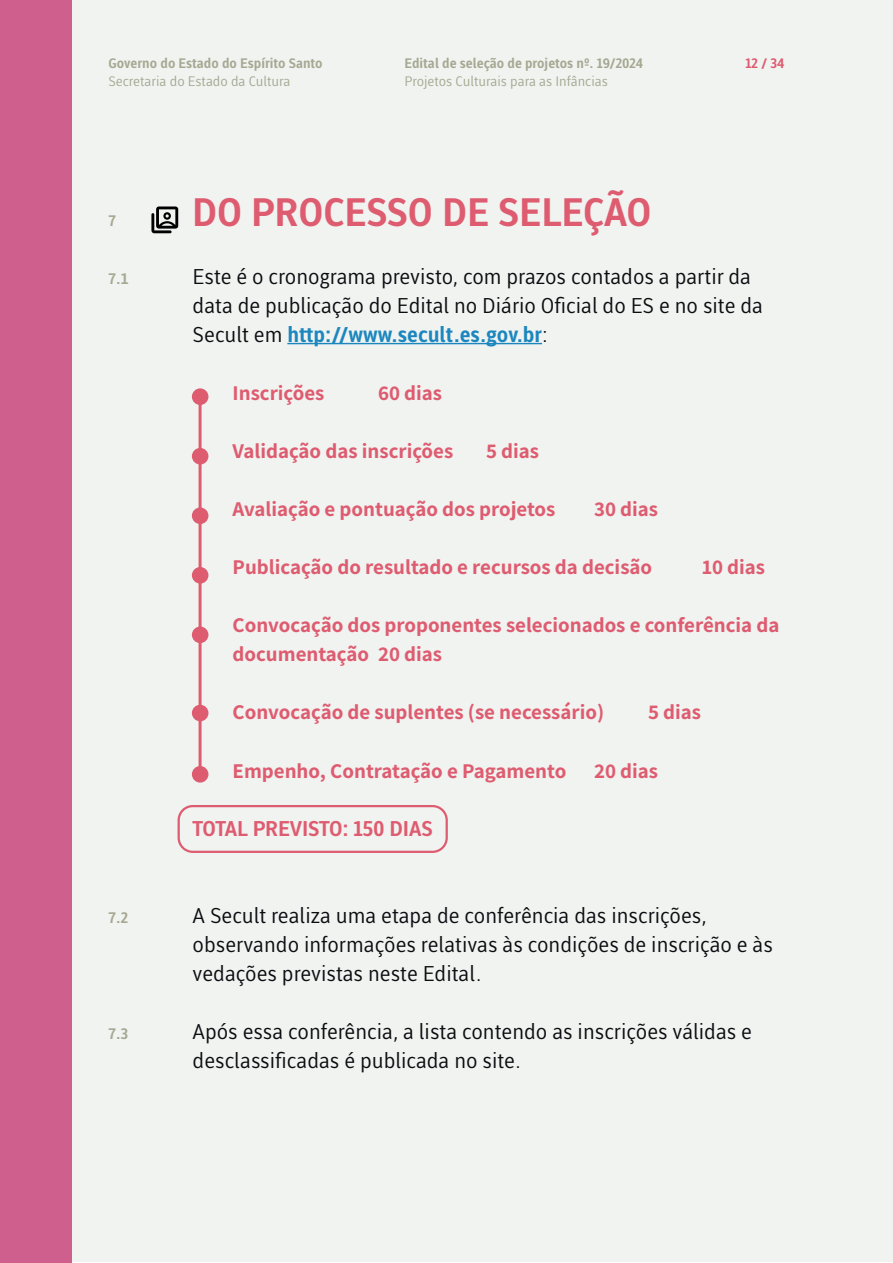
<style>
.page{position:relative;width:893px;height:1263px;background:#fff}
.page>*{position:absolute;margin:0;border:0;box-sizing:border-box;transform-origin:0 0}
.t1{font:39px "Ufes Sans VF Roman";color:#de5c70}
.t2{font:21px/29px "Ufes Sans VF Roman";color:#0b0e11}
.t3{font:700 21px/29px "Assistant";color:#de5c70}
.t4{font:21px "Ufes Sans VF Roman";letter-spacing:-.005em;color:#de5c70}
.t5{font:15px "Ufes Sans VF Roman";color:#a6a892}
.t6{font:13.5px/18px "Ufes Sans VF Roman";color:#a6a892}
.t7{font:13.5px "Ufes Sans VF Roman";color:#de5c70}
.s1{color:#1c87be}
</style>
<div class="page">
<div style="left:1px;top:1px;width:891px;height:1261px;background:#f1f3f1"></div>
<div style="left:0;top:0;width:72px;height:1263px;background:#cf5f8c"></div>
<hr style="left:287px;top:343px;width:255px;height:1px;background:#1c87be">
<hr style="left:199px;top:400px;width:3px;height:377px;background:#de5c70">
<div style="left:178px;top:805px;width:270px;height:48px;border:2px solid #de5c70;border-radius:14px"></div>
<svg style="left:151px;top:206px;width:27px;height:27px"></svg>
<div style="left:192px;top:388px;width:16px;height:17px;background:#de5c70;border-radius:50%"></div>
<div style="left:192px;top:448px;width:16px;height:16px;background:#de5c70;border-radius:50%"></div>
<div style="left:192px;top:507px;width:16px;height:17px;background:#de5c70;border-radius:50%"></div>
<div style="left:192px;top:567px;width:16px;height:17px;background:#de5c70;border-radius:50%"></div>
<div style="left:192px;top:626px;width:16px;height:17px;background:#de5c70;border-radius:50%"></div>
<div style="left:192px;top:705px;width:16px;height:16px;background:#de5c70;border-radius:50%"></div>
<div style="left:192px;top:766px;width:16px;height:17px;background:#de5c70;border-radius:50%"></div>
<p class="t6" style="left:108px;top:54px;width:216px">Governo do Estado do Espírito Santo<br>Secretaria do Estado da Cultura</p>
<p class="t6" style="left:405px;top:54px;width:240px">Edital de seleção de projetos nº. 19/2024<br>Projetos Culturais para as Infâncias</p>
<p class="t7" style="left:745px;top:55px;width:41px">12 / 34</p>
<p class="t5" style="left:108px;top:211px;width:10px">7</p>
<h1 class="t1" style="left:192px;top:188px;width:461px">DO PROCESSO DE SELEÇÃO</h1>
<p class="t5" style="left:108px;top:269px;width:22px">7.1</p>
<p class="t2" style="left:193px;top:262px;width:572px">Este é o cronograma previsto, com prazos contados a partir da data de publicação do Edital no Diário Oficial do ES e no site da<br>Secult em <span class="s1">http://www.secult.es.gov.br</span>:</p>
<p class="t3" style="left:233px;top:377px;width:93px">Inscrições</p>
<p class="t3" style="left:378px;top:377px;width:66px">60 dias</p>
<p class="t3" style="left:233px;top:436px;width:222px">Validação das inscrições</p>
<p class="t3" style="left:486px;top:436px;width:55px">5 dias</p>
<p class="t3" style="left:233px;top:494px;width:324px">Avaliação e pontuação dos projetos</p>
<p class="t3" style="left:594px;top:494px;width:66px">30 dias</p>
<p class="t3" style="left:233px;top:552px;width:421px">Publicação do resultado e recursos da decisão</p>
<p class="t3" style="left:702px;top:552px;width:65px">10 dias</p>
<p class="t3" style="left:233px;top:610px;width:548px">Convocação dos proponentes selecionados e conferência da documentação 20 dias</p>
<p class="t3" style="left:233px;top:697px;width:373px">Convocação de suplentes (se necessário)</p>
<p class="t3" style="left:648px;top:697px;width:55px">5 dias</p>
<p class="t3" style="left:233px;top:755px;width:335px">Empenho, Contratação e Pagamento</p>
<p class="t3" style="left:594px;top:755px;width:66px">20 dias</p>
<p class="t4" style="left:193px;top:815px;width:242px">TOTAL PREVISTO: 150 DIAS</p>
<p class="t5" style="left:108px;top:908px;width:22px">7.2</p>
<p class="t2" style="left:193px;top:900px;width:582px">A Secult realiza uma etapa de conferência das inscrições, observando informações relativas às condições de inscrição e às vedações previstas neste Edital.</p>
<p class="t5" style="left:108px;top:1024px;width:22px">7.3</p>
<p class="t2" style="left:193px;top:1017px;width:561px">Após essa conferência, a lista contendo as inscrições válidas e desclassificadas é publicada no site.</p>
</div>
